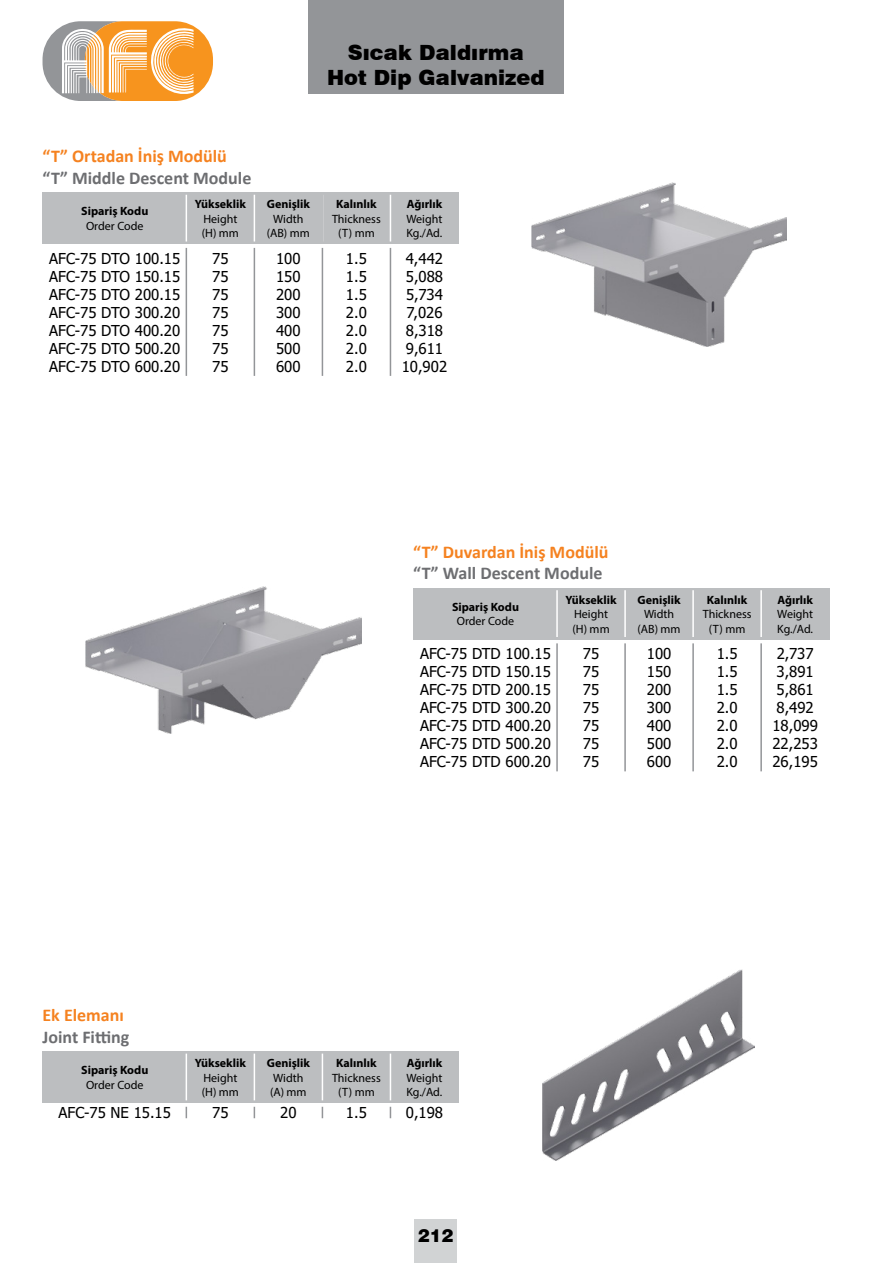
<style>
.page{position:relative;width:893px;height:1263px;background:#fff}
.page>*{position:absolute;margin:0;border:0;box-sizing:border-box;transform-origin:0 0}
.t1{font:900 21px/25.2px "Swiss 721 BT";color:#000;text-align:center}
.t2{font:700 18px "Calibri";color:#6d6e71}
.t3{font:700 18px "Calibri";color:#f58220}
.t4{font:900 18px "Swiss 721 BT";color:#000}
.t5{font:15px/18px "Tahoma";color:#000;text-align:justify}
.t6{font:12px/14.4px "Myriad Pro";color:#000}
.t7{font:700 12px "Myriad Pro";color:#000}
</style>
<div class="page">
<div style="left:415px;top:1219px;width:42px;height:44px;background:#d1d3d4"></div>
<div style="left:85px;top:21px;width:128px;height:80px;background:#f7941e;border-radius:38px"></div>
<svg style="left:43px;top:21px;width:151px;height:80px"></svg>
<div style="left:308px;top:0;width:255px;height:94px;background:#939598"></div>
<div style="left:322px;top:193px;width:68px;height:51px;background:#bcbec0"></div>
<div style="left:390px;top:193px;width:68px;height:51px;background:#bcbec0"></div>
<hr style="left:322px;top:248px;width:1px;height:128px;background:#939598">
<hr style="left:390px;top:248px;width:1px;height:128px;background:#939598">
<hr style="left:322px;top:195px;width:1px;height:46px;background:#fff">
<hr style="left:390px;top:195px;width:1px;height:46px;background:#fff">
<div style="left:43px;top:193px;width:144px;height:51px;background:#bcbec0"></div>
<div style="left:186px;top:193px;width:68px;height:51px;background:#bcbec0"></div>
<div style="left:254px;top:193px;width:68px;height:51px;background:#bcbec0"></div>
<hr style="left:186px;top:195px;width:1px;height:46px;background:#fff">
<hr style="left:186px;top:248px;width:1px;height:128px;background:#939598">
<hr style="left:254px;top:248px;width:1px;height:128px;background:#939598">
<hr style="left:254px;top:195px;width:1px;height:46px;background:#fff">
<img style="left:531px;top:182px;width:256px;height:165px">
<div style="left:413px;top:588px;width:145px;height:51px;background:#bcbec0"></div>
<div style="left:557px;top:588px;width:68px;height:51px;background:#bcbec0"></div>
<div style="left:625px;top:588px;width:68px;height:51px;background:#bcbec0"></div>
<div style="left:693px;top:588px;width:68px;height:51px;background:#bcbec0"></div>
<div style="left:761px;top:588px;width:68px;height:51px;background:#bcbec0"></div>
<hr style="left:556px;top:590px;width:2px;height:47px;background:#fff">
<hr style="left:556px;top:643px;width:2px;height:128px;background:#939598">
<hr style="left:624px;top:643px;width:2px;height:128px;background:#939598">
<hr style="left:692px;top:643px;width:2px;height:128px;background:#939598">
<hr style="left:760px;top:643px;width:2px;height:128px;background:#939598">
<hr style="left:624px;top:590px;width:2px;height:47px;background:#fff">
<hr style="left:692px;top:590px;width:2px;height:47px;background:#fff">
<hr style="left:760px;top:590px;width:2px;height:47px;background:#fff">
<img style="left:85px;top:586px;width:276px;height:147px">
<div style="left:43px;top:1051px;width:144px;height:51px;background:#bcbec0"></div>
<div style="left:186px;top:1051px;width:68px;height:51px;background:#bcbec0"></div>
<div style="left:254px;top:1051px;width:68px;height:51px;background:#bcbec0"></div>
<div style="left:322px;top:1051px;width:68px;height:51px;background:#bcbec0"></div>
<div style="left:390px;top:1051px;width:68px;height:51px;background:#bcbec0"></div>
<hr style="left:186px;top:1053px;width:1px;height:47px;background:#fff">
<hr style="left:254px;top:1053px;width:1px;height:47px;background:#fff">
<hr style="left:322px;top:1053px;width:1px;height:47px;background:#fff">
<hr style="left:390px;top:1053px;width:1px;height:47px;background:#fff">
<img style="left:542px;top:969px;width:213px;height:191px">
<h1 class="t1" style="left:327px;top:40px;width:219px">Sıcak Daldırma<br>Hot Dip Galvanized</h1>
<p class="t3" style="left:43px;top:144px;width:186px">“T” Ortadan İniş Modülü</p>
<p class="t2" style="left:43px;top:165px;width:210px">“T” Middle Descent Module</p>
<p class="t7" style="left:195px;top:196px;width:53px">Yükseklik</p>
<p class="t6" style="left:202px;top:211px;width:39px">Height (H) mm</p>
<p class="t7" style="left:267px;top:196px;width:45px">Genişlik</p>
<p class="t6" style="left:267px;top:211px;width:45px;text-align:center">Width (AB) mm</p>
<p class="t7" style="left:81px;top:204px;width:69px">Sipariş Kodu</p>
<p class="t6" style="left:86px;top:218px;width:59px">Order Code</p>
<p class="t5" style="left:49px;top:250px;width:133px">AFC-75 DTO 100.15<br>AFC-75 DTO 150.15<br>AFC-75 DTO 200.15<br>AFC-75 DTO 300.20<br>AFC-75 DTO 400.20<br>AFC-75 DTO 500.20<br>AFC-75 DTO 600.20</p>
<p class="t5" style="left:212px;top:250px;width:18px">75<br>75<br>75<br>75<br>75<br>75<br>75</p>
<p class="t5" style="left:276px;top:250px;width:26px">100<br>150<br>200<br>300<br>400<br>500<br>600</p>
<p class="t7" style="left:336px;top:196px;width:42px">Kalınlık</p>
<p class="t6" style="left:332px;top:211px;width:50px;text-align:center">Thickness (T) mm</p>
<p class="t7" style="left:407px;top:196px;width:37px">Ağırlık</p>
<p class="t6" style="left:406px;top:211px;width:37px">Weight<br>Kg./Ad.</p>
<p class="t5" style="left:346px;top:250px;width:22px">1.5<br>1.5<br>1.5<br>2.0<br>2.0<br>2.0<br>2.0</p>
<p class="t5" style="left:402px;top:250px;width:47px;text-align:center">4,442<br>5,088<br>5,734<br>7,026<br>8,318<br>9,611<br>10,902</p>
<p class="t3" style="left:413px;top:539px;width:197px">“T” Duvardan İniş Modülü</p>
<p class="t2" style="left:413px;top:561px;width:191px">“T” Wall Descent Module</p>
<p class="t7" style="left:565px;top:592px;width:53px">Yükseklik</p>
<p class="t6" style="left:572px;top:607px;width:39px">Height (H) mm</p>
<p class="t7" style="left:637px;top:592px;width:45px">Genişlik</p>
<p class="t6" style="left:637px;top:607px;width:45px;text-align:center">Width (AB) mm</p>
<p class="t7" style="left:707px;top:592px;width:42px">Kalınlık</p>
<p class="t6" style="left:703px;top:607px;width:50px;text-align:center">Thickness (T) mm</p>
<p class="t7" style="left:777px;top:592px;width:37px">Ağırlık</p>
<p class="t6" style="left:777px;top:607px;width:37px">Weight<br>Kg./Ad.</p>
<p class="t7" style="left:452px;top:599px;width:69px">Sipariş Kodu</p>
<p class="t6" style="left:457px;top:614px;width:59px">Order Code</p>
<p class="t5" style="left:420px;top:645px;width:132px">AFC-75 DTD 100.15<br>AFC-75 DTD 150.15<br>AFC-75 DTD 200.15<br>AFC-75 DTD 300.20<br>AFC-75 DTD 400.20<br>AFC-75 DTD 500.20<br>AFC-75 DTD 600.20</p>
<p class="t5" style="left:583px;top:645px;width:18px">75<br>75<br>75<br>75<br>75<br>75<br>75</p>
<p class="t5" style="left:647px;top:645px;width:26px">100<br>150<br>200<br>300<br>400<br>500<br>600</p>
<p class="t5" style="left:717px;top:645px;width:22px">1.5<br>1.5<br>1.5<br>2.0<br>2.0<br>2.0<br>2.0</p>
<p class="t5" style="left:772px;top:645px;width:47px;text-align:left">2,737<br>3,891<br>5,861<br>8,492<br>18,099<br>22,253<br>26,195</p>
<p class="t3" style="left:43px;top:1002px;width:83px">Ek Elemanı</p>
<p class="t2" style="left:43px;top:1024px;width:88px">Joint Fitting</p>
<p class="t7" style="left:195px;top:1055px;width:53px">Yükseklik</p>
<p class="t6" style="left:202px;top:1070px;width:39px">Height (H) mm</p>
<p class="t7" style="left:267px;top:1055px;width:45px">Genişlik</p>
<p class="t6" style="left:270px;top:1070px;width:38px">Width (A) mm</p>
<p class="t7" style="left:336px;top:1055px;width:42px">Kalınlık</p>
<p class="t6" style="left:332px;top:1070px;width:50px;text-align:center">Thickness (T) mm</p>
<p class="t7" style="left:407px;top:1055px;width:37px">Ağırlık</p>
<p class="t6" style="left:406px;top:1070px;width:37px">Weight<br>Kg./Ad.</p>
<p class="t7" style="left:81px;top:1062px;width:69px">Sipariş Kodu</p>
<p class="t6" style="left:86px;top:1077px;width:59px">Order Code</p>
<p class="t5" style="left:59px;top:1104px;width:114px">AFC-75 NE 15.15</p>
<p class="t5" style="left:212px;top:1104px;width:18px">75</p>
<p class="t5" style="left:280px;top:1104px;width:18px">20</p>
<p class="t5" style="left:346px;top:1104px;width:22px">1.5</p>
<p class="t5" style="left:406px;top:1104px;width:39px">0,198</p>
<p class="t4" style="left:418px;top:1224px;width:37px">212</p>
</div>
